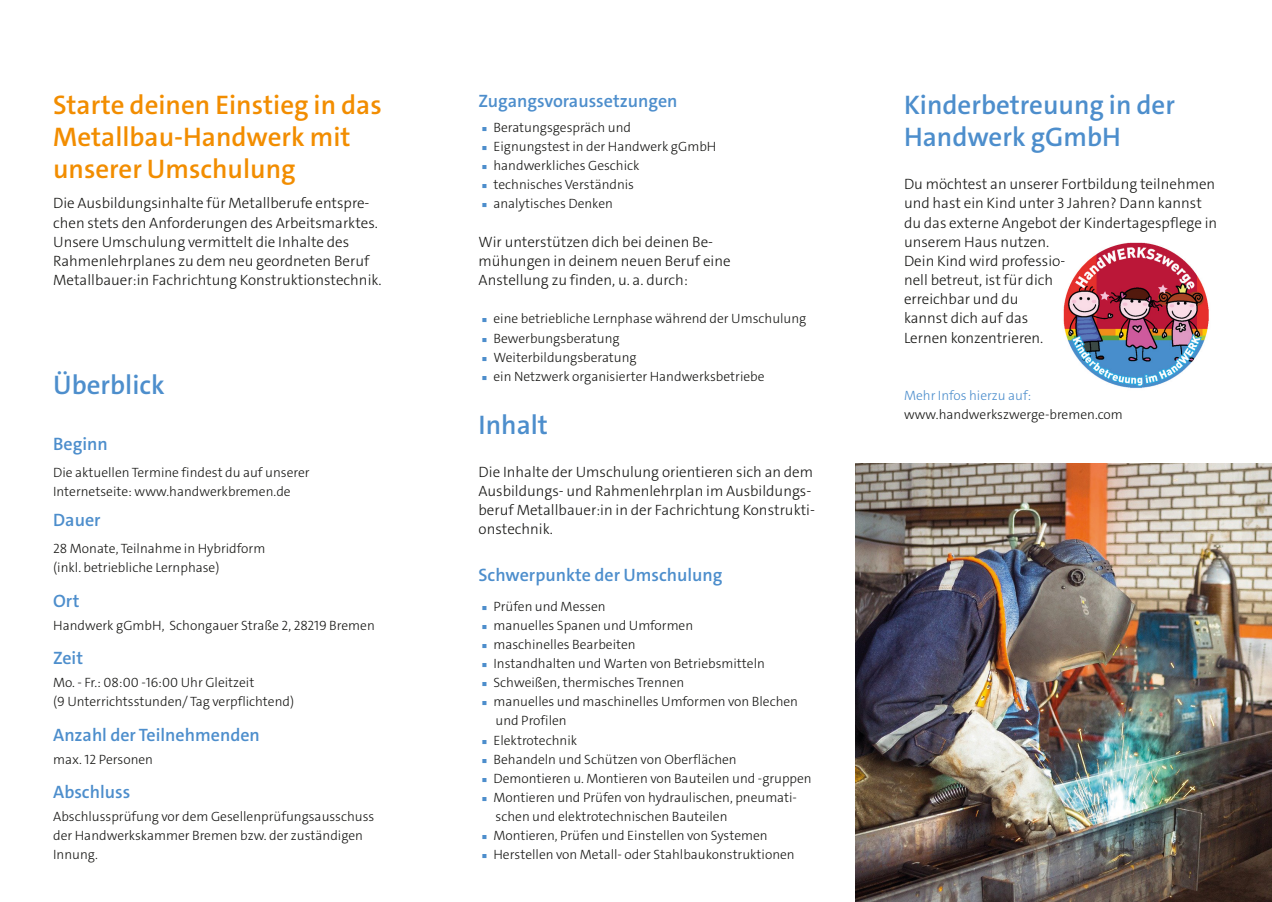
<style>
.page{position:relative;width:1272px;height:902px;background:#fff}
.page>*{position:absolute;margin:0;border:0;box-sizing:border-box;transform-origin:0 0}
.t1{font:600 27px/32.4px "The Sans C4 s";color:#f28d00}
.t2{font:600 27px/32.4px "The Sans C4 s";color:#4d8ecc}
.t3{font:600 18px "The Sans C4 s";color:#4d8ecc}
.t4{font:300 15px/19.2px "The Sans C4 s";color:#181816}
.t5{font:300 13.5px/19.2px "The Sans C4 s";color:#181816}
.t6{font:300 13.5px "The Sans C4 s";color:#4d8ecc}
.s1{color:#4d8ecc}
</style>
<div class="page">
<img style="left:855px;top:463px;width:416px;height:438px">
<img style="left:1063px;top:242px;width:146px;height:146px">
<img style="left:1057px;top:255px;width:7px;height:15px">
<h1 class="t1" style="left:53px;top:88px;width:330px">Starte deinen Einstieg in das<br>Metallbau-Handwerk mit unserer Umschulung</h1>
<p class="t4" style="left:53px;top:194px;width:330px">Die Ausbildungsinhalte für Metallberufe entspre&shy;chen stets den Anforderungen des Arbeitsmarktes.<br>Unsere Umschulung vermittelt die Inhalte des Rahmenlehrplanes zu dem neu geordneten Beruf Metallbauer:in Fachrichtung Konstruktionstechnik.</p>
<h1 class="t2" style="left:53px;top:369px;width:113px">Überblick</h1>
<h2 class="t3" style="left:53px;top:432px;width:56px">Beginn</h2>
<p class="t5" style="left:53px;top:462px;width:258px">Die aktuellen Termine findest du auf unserer<br>Internetseite: www.handwerkbremen.de</p>
<h2 class="t3" style="left:53px;top:508px;width:49px">Dauer</h2>
<p class="t5" style="left:53px;top:539px;width:214px">28 Monate, Teilnahme in Hybridform (inkl. betriebliche Lernphase)</p>
<h2 class="t3" style="left:53px;top:589px;width:28px">Ort</h2>
<p class="t5" style="left:53px;top:615px;width:323px">Handwerk gGmbH, Schongauer Straße 2, 28219 Bremen</p>
<h2 class="t3" style="left:53px;top:646px;width:31px">Zeit</h2>
<p class="t5" style="left:53px;top:673px;width:242px">Mo. - Fr.: 08:00 -16:00 Uhr Gleitzeit<br>(9 Unterrichtsstunden/ Tag verpflichtend)</p>
<h2 class="t3" style="left:53px;top:723px;width:208px">Anzahl der Teilnehmenden</h2>
<p class="t5" style="left:53px;top:749px;width:101px">max. 12 Personen</p>
<h2 class="t3" style="left:53px;top:780px;width:79px">Abschluss</h2>
<p class="t5" style="left:53px;top:807px;width:323px">Abschlussprüfung vor dem Gesellenprüfungsausschuss der Handwerkskammer Bremen bzw. der zuständigen<br>Innung.</p>
<h2 class="t3" style="left:478px;top:89px;width:200px">Zugangsvoraussetzungen</h2>
<p class="t5" style="left:478px;top:118px;width:239px"><span class="s1">▗</span> Beratungsgespräch und<br><span class="s1">▗</span> Eignungstest in der Handwerk gGmbH <span class="s1">▗</span> handwerkliches Geschick<br><span class="s1">▗</span> technisches Verständnis<br><span class="s1">▗</span> analytisches Denken</p>
<p class="t4" style="left:478px;top:232px;width:254px">Wir unterstützen dich bei deinen Be&shy;mühungen in deinem neuen Beruf eine<br>Anstellung zu finden, u. a. durch:</p>
<p class="t5" style="left:478px;top:309px;width:329px"><span class="s1">▗</span> eine betriebliche Lernphase während der Umschulung <span class="s1">▗</span> Bewerbungsberatung<br><span class="s1">▗</span> Weiterbildungsberatung<br><span class="s1">▗</span> ein Netzwerk organisierter Handwerksbetriebe</p>
<h1 class="t2" style="left:478px;top:409px;width:71px">Inhalt</h1>
<p class="t4" style="left:478px;top:462px;width:338px">Die Inhalte der Umschulung orientieren sich an dem Ausbildungs- und Rahmenlehrplan im Ausbildungs&shy;beruf Metallbauer:in in der Fachrichtung Konstrukti&shy;onstechnik.</p>
<h2 class="t3" style="left:478px;top:563px;width:245px">Schwerpunkte der Umschulung</h2>
<p class="t5" style="left:478px;top:596px;width:129px"><span class="s1">▗</span> Prüfen und Messen</p>
<p class="t5" style="left:478px;top:615px;width:216px"><span class="s1">▗</span> manuelles Spanen und Umformen</p>
<p class="t5" style="left:478px;top:634px;width:159px"><span class="s1">▗</span> maschinelles Bearbeiten</p>
<p class="t5" style="left:478px;top:653px;width:288px"><span class="s1">▗</span> Instandhalten und Warten von Betriebsmitteln</p>
<p class="t5" style="left:478px;top:673px;width:207px"><span class="s1">▗</span> Schweißen, thermisches Trennen</p>
<p class="t5" style="left:478px;top:692px;width:321px"><span class="s1">▗</span> manuelles und maschinelles Umformen von Blechen</p>
<p class="t5" style="left:495px;top:711px;width:73px">und Profilen</p>
<p class="t5" style="left:478px;top:730px;width:100px"><span class="s1">▗</span> Elektrotechnik</p>
<p class="t5" style="left:478px;top:749px;width:260px"><span class="s1">▗</span> Behandeln und Schützen von Oberflächen</p>
<p class="t5" style="left:478px;top:768px;width:335px"><span class="s1">▗</span> Demontieren u. Montieren von Bauteilen und -gruppen</p>
<p class="t5" style="left:478px;top:787px;width:320px"><span class="s1">▗</span> Montieren und Prüfen von hydraulischen, pneumati-</p>
<p class="t5" style="left:495px;top:807px;width:233px">schen und elektrotechnischen Bauteilen</p>
<p class="t5" style="left:478px;top:826px;width:291px"><span class="s1">▗</span> Montieren, Prüfen und Einstellen von Systemen</p>
<p class="t5" style="left:478px;top:845px;width:318px"><span class="s1">▗</span> Herstellen von Metall- oder Stahlbaukonstruktionen</p>
<h1 class="t2" style="left:904px;top:88px;width:272px">Kinderbetreuung in der<br>Handwerk gGmbH</h1>
<p class="t4" style="left:904px;top:175px;width:315px">Du möchtest an unserer Fortbildung teilnehmen und hast ein Kind unter 3 Jahren? Dann kannst du das externe Angebot der Kindertagespflege in unserem Haus nutzen.<br>Dein Kind wird professio-<br>nell betreut, ist für dich<br>erreichbar und du<br>kannst dich auf das<br>Lernen konzentrieren.</p>
<p class="t6" style="left:904px;top:386px;width:129px">Mehr Infos hierzu auf:</p>
<p class="t5" style="left:904px;top:405px;width:220px">www.handwerkszwerge-bremen.com</p>
</div>
